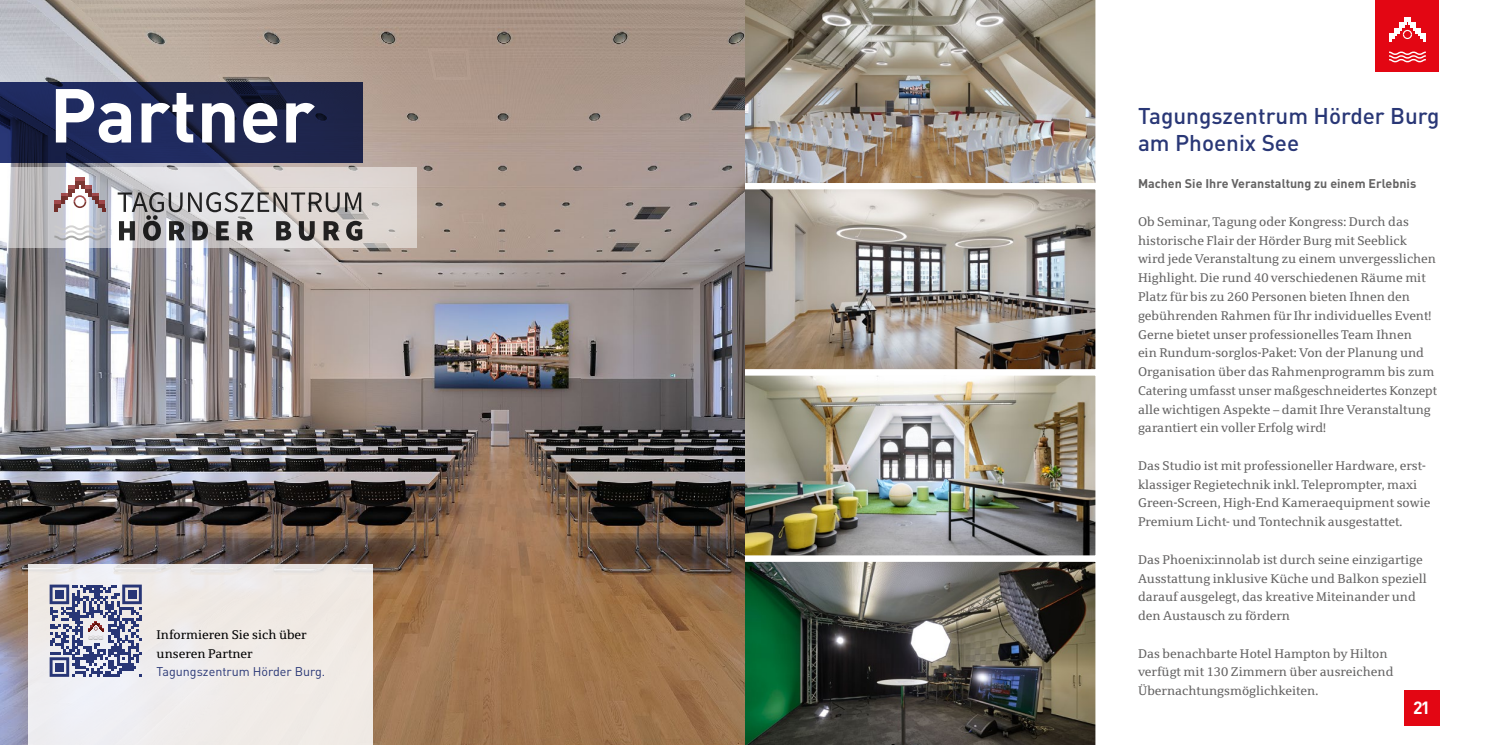
<style>
.page{position:relative;width:1489px;height:745px;background:#fff}
.page>*{position:absolute;margin:0;border:0;box-sizing:border-box;transform-origin:0 0}
.t1{font:700 75px "DIN Pro";color:#fff}
.t2{font:500 22.5px/27.5px "DIN Pro";color:#293776}
.t3{font:700 17.5px "DIN Pro";color:#fff}
.t4{font:12.5px/18.8px "Sparkasse Serif";color:#646363}
.t5{font:700 12.5px "DIN Pro";color:#646363}
.t6{font:12.5px/18.8px "Sparkasse Serif";color:#000}
.t7{font:12.5px "DIN Pro";color:#293776}
</style>
<div class="page">
<img style="left:744px;top:0;width:352px;height:183px">
<img style="left:745px;top:190px;width:349px;height:178px">
<div style="left:738px;top:183px;width:363px;height:192px;border:6px solid #fff"></div>
<img style="left:745px;top:376px;width:349px;height:178px">
<div style="left:738px;top:369px;width:363px;height:192px;border:6px solid #fff"></div>
<img style="left:744px;top:555px;width:357px;height:189px">
<img style="left:0;top:0;width:744px;height:744px">
<svg style="left:0;top:167px;width:416px;height:81px;background:#d5d2d2"></svg>
<svg style="left:0;top:82px;width:362px;height:80px;background:#1c254f"></svg>
<div style="left:28px;top:563px;width:345px;height:181px;background:linear-gradient(to right,#eeeef3,#f0e9e2)"></div>
<svg style="left:50px;top:584px;width:92px;height:92px;background:#8b90b0"></svg>
<div style="left:1403px;top:689px;width:36px;height:36px;background:#e30613"></div>
<div style="left:1375px;top:0;width:64px;height:72px;background:#e30613"></div>
<svg style="left:1389px;top:17px;width:37px;height:45px"></svg>
<svg style="left:54px;top:225px;width:51px;height:15px"></svg>
<hr style="left:75px;top:177px;width:10px;height:4px;background:#a95253">
<hr style="left:75px;top:181px;width:10px;height:4px;background:#7c3732">
<svg style="left:54px;top:185px;width:51px;height:27px"></svg>
<svg style="left:345px;top:192px;width:16px;height:20px"></svg>
<svg style="left:118px;top:192px;width:221px;height:48px;background:#a09e9f"></svg>
<svg style="left:346px;top:221px;width:16px;height:19px"></svg>
<h1 class="t1" style="left:50px;top:64px;width:267px">Partner</h1>
<p class="t6" style="left:157px;top:624px;width:152px">Informieren Sie sich über unseren Partner</p>
<p class="t7" style="left:157px;top:663px;width:170px">Tagungszentrum Hörder Burg.</p>
<h2 class="t2" style="left:1137px;top:101px;width:303px">Tagungszentrum Hörder Burg am Phoenix See</h2>
<p class="t5" style="left:1137px;top:175px;width:280px">Machen Sie Ihre Veranstaltung zu einem Erlebnis</p>
<p class="t4" style="left:1137px;top:212px;width:300px">Ob Seminar, Tagung oder Kongress: Durch das historische Flair der Hörder Burg mit Seeblick wird jede Veranstaltung zu einem unvergesslichen Highlight. Die rund 40 verschiedenen Räume mit Platz für bis zu 260 Personen bieten Ihnen den gebührenden Rahmen für Ihr individuelles Event!<br>Gerne bietet unser professionelles Team Ihnen<br>ein Rundum-sorglos-Paket: Von der Planung und Organisation über das Rahmenprogramm bis zum Catering umfasst unser maßgeschneidertes Konzept alle wichtigen Aspekte – damit Ihre Veranstaltung garantiert ein voller Erfolg wird!</p>
<p class="t4" style="left:1137px;top:455px;width:294px">Das Studio ist mit professioneller Hardware, erst&shy;klassiger Regietechnik inkl. Teleprompter, maxi Green-Screen, High-End Kameraequipment sowie Premium Licht- und Tontechnik ausgestattet.</p>
<p class="t4" style="left:1137px;top:549px;width:290px">Das Phoenix:innolab ist durch seine einzigartige Ausstattung inklusive Küche und Balkon speziell darauf ausgelegt, das kreative Miteinander und den Austausch zu fördern</p>
<p class="t4" style="left:1137px;top:643px;width:257px">Das benachbarte Hotel Hampton by Hilton verfügt mit 130 Zimmern über ausreichend<br>Übernachtungsmöglichkeiten.</p>
<h3 class="t3" style="left:1412px;top:695px;width:19px">21</h3>
</div>
